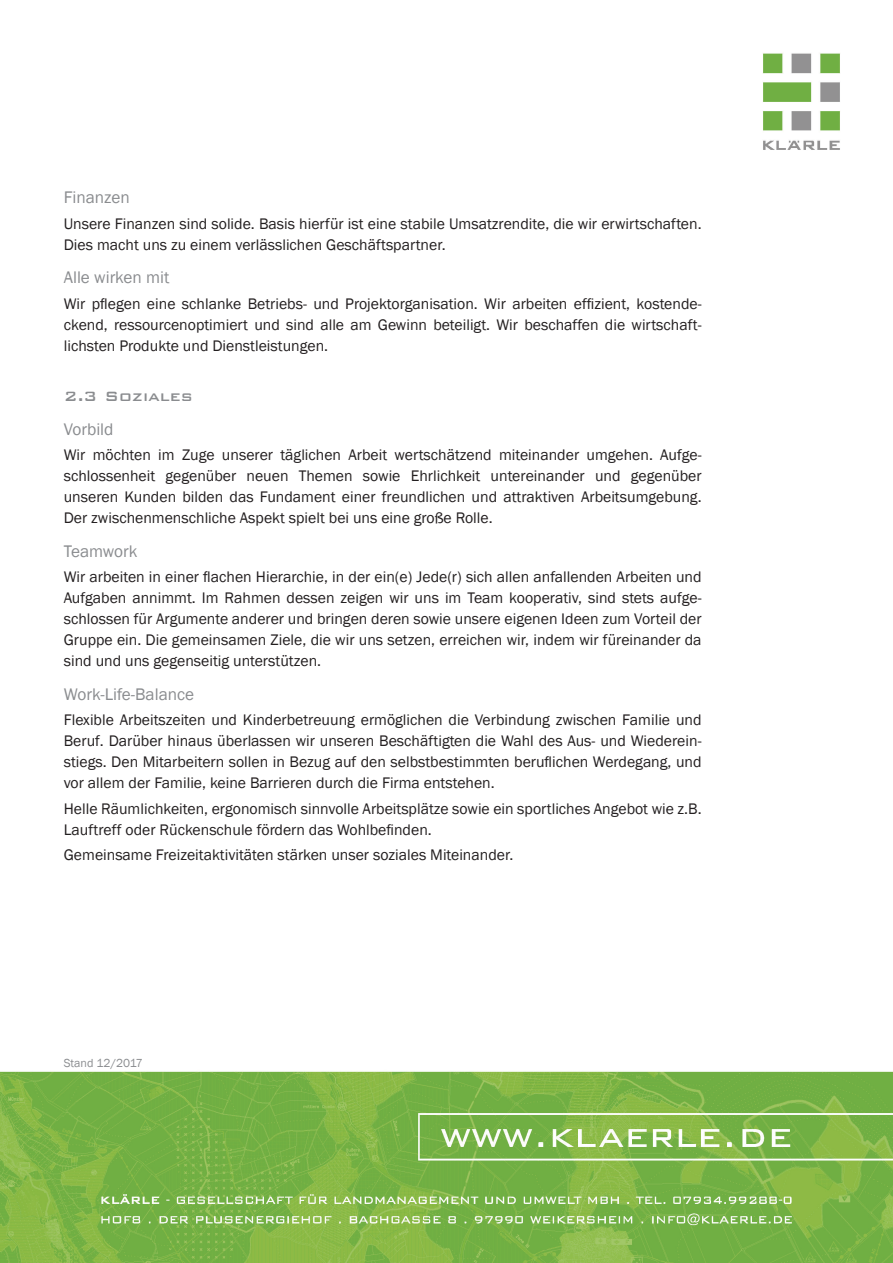
<style>
.page{position:relative;width:893px;height:1263px;background:#fff}
.page>*{position:absolute;margin:0;border:0;box-sizing:border-box;transform-origin:0 0}
.t1{font:500 18px "Bank Gothic BT";color:#8a8c8f}
.t2{font:17.25px "Franklin Gothic";color:#8a8c8f}
.t3{font:15.75px/21px "Franklin Gothic";color:#231f20;text-align:justify}
.t4{font:12px "Franklin Gothic";color:#8a8c8f}
</style>
<div class="page">
<img style="left:0;top:53px;width:893px;height:1210px">
<p class="t2" style="left:64px;top:187px;width:68px">Finanzen</p>
<p class="t3" style="left:64px;top:213px;width:639px">Unsere Finanzen sind solide. Basis hierfür ist eine stabile Umsatzrendite, die wir erwirtschaften.<br>Dies macht uns zu einem verlässlichen Geschäftspartner.</p>
<p class="t2" style="left:64px;top:267px;width:107px">Alle wirken mit</p>
<p class="t3" style="left:64px;top:293px;width:639px">Wir pflegen eine schlanke Betriebs- und Projektorganisation. Wir arbeiten effizient, kostende&shy;ckend, ressourcenoptimiert und sind alle am Gewinn beteiligt. Wir beschaffen die wirtschaft&shy;lichsten Produkte und Dienstleistungen.</p>
<p class="t1" style="left:64px;top:387px;width:130px">2.3 Soziales</p>
<p class="t2" style="left:64px;top:418px;width:51px">Vorbild</p>
<p class="t3" style="left:64px;top:445px;width:639px">Wir möchten im Zuge unserer täglichen Arbeit wertschätzend miteinander umgehen. Aufge&shy;schlossenheit gegenüber neuen Themen sowie Ehrlichkeit untereinander und gegenüber unseren Kunden bilden das Fundament einer freundlichen und attraktiven Arbeitsumgebung.<br>Der zwischenmenschliche Aspekt spielt bei uns eine große Rolle.</p>
<p class="t2" style="left:64px;top:540px;width:75px">Teamwork</p>
<p class="t3" style="left:64px;top:567px;width:639px">Wir arbeiten in einer flachen Hierarchie, in der ein(e) Jede(r) sich allen anfallenden Arbeiten und Aufgaben annimmt. Im Rahmen dessen zeigen wir uns im Team kooperativ, sind stets aufge&shy;schlossen für Argumente anderer und bringen deren sowie unsere eigenen Ideen zum Vorteil der Gruppe ein. Die gemeinsamen Ziele, die wir uns setzen, erreichen wir, indem wir füreinander da sind und uns gegenseitig unterstützen.</p>
<p class="t2" style="left:64px;top:683px;width:132px">Work-Life-Balance</p>
<p class="t3" style="left:64px;top:710px;width:639px">Flexible Arbeitszeiten und Kinderbetreuung ermöglichen die Verbindung zwischen Familie und Beruf. Darüber hinaus überlassen wir unseren Beschäftigten die Wahl des Aus- und Wiederein&shy;stiegs. Den Mitarbeitern sollen in Bezug auf den selbstbestimmten beruflichen Werdegang, und vor allem der Familie, keine Barrieren durch die Firma entstehen.</p>
<p class="t3" style="left:64px;top:798px;width:639px">Helle Räumlichkeiten, ergonomisch sinnvolle Arbeitsplätze sowie ein sportliches Angebot wie z.B.<br>Lauftreff oder Rückenschule fördern das Wohlbefinden.</p>
<p class="t3" style="left:64px;top:844px;width:451px">Gemeinsame Freizeitaktivitäten stärken unser soziales Miteinander.</p>
<p class="t4" style="left:64px;top:1056px;width:81px">Stand 12/2017</p>
</div>
